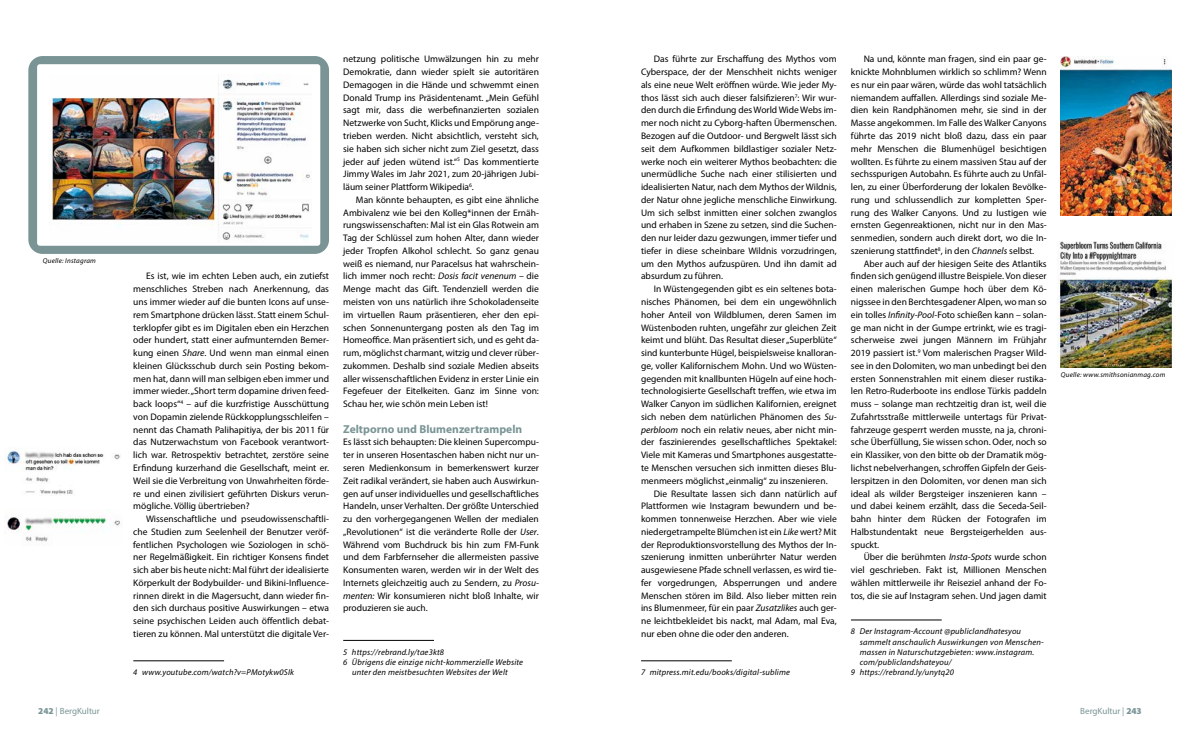
<style>
.page{position:relative;width:1180px;height:732px;background:#fff}
.page>*{position:absolute;margin:0;border:0;box-sizing:border-box;transform-origin:0 0}
.Zwischen-Titel{font:700 11.5px "Myriad Pro";color:#7a9495}
.Text_Absatz_2{font:9.5px/12.8px "Myriad Pro";color:#000;text-align:justify}
.Text_Absatz_1{font:9.5px/12.8px "Myriad Pro";color:#000;text-align:justify}
.t1{font:9px "Myriad Pro";color:#7a9495}
.Fußnote_1{font:italic 8.5px/10.2px "Myriad Pro";letter-spacing:.02em;color:#000}
.Fußnote_2{font:italic 8.5px/10.2px "Myriad Pro";letter-spacing:.02em;color:#000}
.Fotograf{font:italic 7px "Myriad Pro";letter-spacing:.03em;color:#000}
.s1{font-style:italic}
.s2{font-weight:900}
</style>
<div class="page">
<div style="left:28px;top:56px;width:301px;height:198px;background:#7a9495;border-radius:14px"></div>
<hr style="left:133px;top:660px;width:91px;height:1px;background:#000">
<hr style="left:343px;top:640px;width:91px;height:1px;background:#000">
<hr style="left:641px;top:660px;width:90px;height:1px;background:#000">
<hr style="left:850px;top:619px;width:91px;height:1px;background:#000">
<div style="left:37px;top:64px;width:283px;height:182px;background:#fff;border-radius:3px"></div>
<img style="left:50px;top:78px;width:260px;height:162px">
<img style="left:1060px;top:56px;width:111px;height:159px">
<img style="left:1057px;top:241px;width:116px;height:126px">
<img style="left:7px;top:509px;width:113px;height:33px">
<img style="left:7px;top:447px;width:113px;height:48px">
<p class="Fotograf" style="left:43px;top:256px;width:54px">Quelle: Instagram</p>
<p class="Text_Absatz_2" style="left:133px;top:269px;width:197px;text-indent:13px">Es ist, wie im echten Leben auch, ein zutiefst menschliches Streben nach Anerkennung, das uns immer wieder auf die bunten Icons auf unse&shy;rem Smartphone drücken lässt. Statt einem Schul&shy;terklopfer gibt es im Digitalen eben ein Herzchen oder hundert, statt einer aufmunternden Bemer&shy;kung einen <span class="s1">Share</span>. Und wenn man einmal einen kleinen Glücksschub durch sein Posting bekom&shy;men hat, dann will man selbigen eben immer und immer wieder. „Short term dopamine driven feed&shy;back loops“<sup>4</sup> – auf die kurzfristige Ausschüttung von Dopamin zielende Rückkopplungsschleifen – nennt das Chamath Palihapitiya, der bis 2011 für das Nutzerwachstum von Facebook verantwort&shy;lich war. Retrospektiv betrachtet, zerstöre seine Erfindung kurzerhand die Gesellschaft, meint er.<br>Weil sie die Verbreitung von Unwahrheiten förde&shy;re und einen zivilisiert geführten Diskurs verun&shy;mögliche. Völlig übertrieben?</p>
<p class="Text_Absatz_2" style="left:133px;top:512px;width:197px;text-indent:13px">Wissenschaftliche und pseudowissenschaftli&shy;che Studien zum Seelenheil der Benutzer veröf&shy;fentlichen Psychologen wie Soziologen in schö&shy;ner Regelmäßigkeit. Ein richtiger Konsens findet sich aber bis heute nicht: Mal führt der idealisierte Körperkult der Bodybuilder- und Bikini-Influence&shy;rinnen direkt in die Magersucht, dann wieder fin&shy;den sich durchaus positive Auswirkungen – etwa seine psychischen Leiden auch öffentlich debat&shy;tieren zu können. Mal unterstützt die digitale Ver-</p>
<p class="Fußnote_1" style="left:133px;top:667px;width:162px">4 www.youtube.com/watch?v=PMotykw0SIk</p>
<p class="Text_Absatz_2" style="left:343px;top:53px;width:197px">netzung politische Umwälzungen hin zu mehr Demokratie, dann wieder spielt sie autoritären Demagogen in die Hände und schwemmt einen Donald Trump ins Präsidentenamt. „Mein Gefühl sagt mir, dass die werbefinanzierten sozialen Netzwerke von Sucht, Klicks und Empörung ange&shy;trieben werden. Nicht absichtlich, versteht sich, sie haben sich sicher nicht zum Ziel gesetzt, dass jeder auf jeden wütend ist.“<sup>5</sup> Das kommentierte Jimmy Wales im Jahr 2021, zum 20-jährigen Jubi&shy;läum seiner Plattform Wikipedia<sup>6</sup>.</p>
<p class="Text_Absatz_2" style="left:343px;top:193px;width:197px;text-indent:13px">Man könnte behaupten, es gibt eine ähnliche Ambivalenz wie bei den Kolleg*innen der Ernäh&shy;rungswissenschaften: Mal ist ein Glas Rotwein am Tag der Schlüssel zum hohen Alter, dann wieder jeder Tropfen Alkohol schlecht. So ganz genau weiß es niemand, nur Paracelsus hat wahrschein&shy;lich immer noch recht: <span class="s1">Dosis facit venenum –</span> die Menge macht das Gift. Tendenziell werden die meisten von uns natürlich ihre Schokoladenseite im virtuellen Raum präsentieren, eher den epi&shy;schen Sonnenuntergang posten als den Tag im Homeoffice. Man präsentiert sich, und es geht da&shy;rum, möglichst charmant, witzig und clever rüber&shy;zukommen. Deshalb sind soziale Medien abseits aller wissenschaftlichen Evidenz in erster Linie ein Fegefeuer der Eitelkeiten. Ganz im Sinne von:<br>Schau her, wie schön mein Leben ist!</p>
<p class="Zwischen-Titel" style="left:343px;top:422px;width:180px">Zeltporno und Blumenzertrampeln</p>
<p class="Text_Absatz_1" style="left:343px;top:435px;width:197px">Es lässt sich behaupten: Die kleinen Supercompu&shy;ter in unseren Hosentaschen haben nicht nur un&shy;seren Medienkonsum in bemerkenswert kurzer Zeit radikal verändert, sie haben auch Auswirkun&shy;gen auf unser individuelles und gesellschaftliches Handeln, unser Verhalten. Der größte Unterschied zu den vorhergegangenen Wellen der medialen „Revolutionen“ ist die veränderte Rolle der <span class="s1">User</span>.<br>Während vom Buchdruck bis hin zum FM-Funk und dem Farbfernseher die allermeisten passive Konsumenten waren, werden wir in der Welt des Internets gleichzeitig auch zu Sendern, zu <span class="s1">Prosu&shy;menten:</span> Wir konsumieren nicht bloß Inhalte, wir produzieren sie auch.</p>
<p class="Fußnote_1" style="left:343px;top:646px;width:102px">5 https://rebrand.ly/tae3kt8</p>
<p class="Fußnote_2" style="left:352px;top:656px;width:172px;text-indent:-9px">6 Übrigens die einzige nicht-kommerzielle Website unter den meistbesuchten Websites der Welt</p>
<p class="Text_Absatz_2" style="left:641px;top:53px;width:197px;text-indent:13px">Das führte zur Erschaffung des Mythos vom Cyberspace, der der Menschheit nichts weniger als eine neue Welt eröffnen würde. Wie jeder My&shy;thos lässt sich auch dieser falsifizieren<sup>7</sup>: Wir wur&shy;den durch die Erfindung des World Wide Webs im&shy;mer noch nicht zu Cyborg-haften Übermenschen.<br>Bezogen auf die Outdoor- und Bergwelt lässt sich seit dem Aufkommen bildlastiger sozialer Netz&shy;werke noch ein weiterer Mythos beobachten: die unermüdliche Suche nach einer stilisierten und idealisierten Natur, nach dem Mythos der Wildnis, der Natur ohne jegliche menschliche Einwirkung.<br>Um sich selbst inmitten einer solchen zwanglos und erhaben in Szene zu setzen, sind die Suchen&shy;den nur leider dazu gezwungen, immer tiefer und tiefer in diese scheinbare Wildnis vorzudringen, um den Mythos aufzuspüren. Und ihn damit ad absurdum zu führen.</p>
<p class="Text_Absatz_2" style="left:641px;top:282px;width:197px;text-indent:13px">In Wüstengegenden gibt es ein seltenes bota&shy;nisches Phänomen, bei dem ein ungewöhnlich hoher Anteil von Wildblumen, deren Samen im Wüstenboden ruhten, ungefähr zur gleichen Zeit keimt und blüht. Das Resultat dieser „Superblüte“ sind kunterbunte Hügel, beispielsweise knalloran&shy;ge, voller Kalifornischem Mohn. Und wo Wüsten&shy;gegenden mit knallbunten Hügeln auf eine hoch&shy;technologisierte Gesellschaft treffen, wie etwa im Walker Canyon im südlichen Kalifornien, ereignet sich neben dem natürlichen Phänomen des <span class="s1">Su&shy;perbloom</span> noch ein relativ neues, aber nicht min&shy;der faszinierendes gesellschaftliches Spektakel:<br>Viele mit Kameras und Smartphones ausgestatte&shy;te Menschen versuchen sich inmitten dieses Blu&shy;menmeers möglichst „einmalig“ zu inszenieren.</p>
<p class="Text_Absatz_2" style="left:641px;top:486px;width:197px;text-indent:13px">Die Resultate lassen sich dann natürlich auf Plattformen wie Instagram bewundern und be&shy;kommen tonnenweise Herzchen. Aber wie viele niedergetrampelte Blümchen ist ein <span class="s1">Like</span> wert? Mit der Reproduktionsvorstellung des Mythos der In&shy;szenierung inmitten unberührter Natur werden ausgewiesene Pfade schnell verlassen, es wird tie&shy;fer vorgedrungen, Absperrungen und andere Menschen stören im Bild. Also lieber mitten rein ins Blumenmeer, für ein paar <span class="s1">Zusatzlikes</span> auch ger&shy;ne leichtbekleidet bis nackt, mal Adam, mal Eva, nur eben ohne die oder den anderen.</p>
<p class="Fußnote_1" style="left:641px;top:667px;width:150px">7 mitpress.mit.edu/books/digital-sublime</p>
<p class="Text_Absatz_2" style="left:850px;top:53px;width:197px;text-indent:13px">Na und, könnte man fragen, sind ein paar ge&shy;knickte Mohnblumen wirklich so schlimm? Wenn es nur ein paar wären, würde das wohl tatsächlich niemandem auffallen. Allerdings sind soziale Me&shy;dien kein Randphänomen mehr, sie sind in der Masse angekommen. Im Falle des Walker Canyons führte das 2019 nicht bloß dazu, dass ein paar mehr Menschen die Blumenhügel besichtigen wollten. Es führte zu einem massiven Stau auf der sechsspurigen Autobahn. Es führte auch zu Unfäl&shy;len, zu einer Überforderung der lokalen Bevölke&shy;rung und schlussendlich zur kompletten Sper&shy;rung des Walker Canyons. Und zu lustigen wie ernsten Gegenreaktionen, nicht nur in den Mas&shy;senmedien, sondern auch direkt dort, wo die In&shy;szenierung stattfindet<sup>8</sup>, in den <span class="s1">Channels</span> selbst.</p>
<p class="Text_Absatz_2" style="left:850px;top:257px;width:197px;text-indent:13px">Aber auch auf der hiesigen Seite des Atlantiks finden sich genügend illustre Beispiele. Von dieser einen malerischen Gumpe hoch über dem Kö&shy;nigssee in den Berchtesgadener Alpen, wo man so ein tolles <span class="s1">Infinity-Pool</span>-Foto schießen kann – solan&shy;ge man nicht in der Gumpe ertrinkt, wie es tragi&shy;scherweise zwei jungen Männern im Frühjahr 2019 passiert ist.<sup>9</sup> Vom malerischen Pragser Wild&shy;see in den Dolomiten, wo man unbedingt bei den ersten Sonnenstrahlen mit einem dieser rustika&shy;len Retro-Ruderboote ins endlose Türkis paddeln muss – solange man rechtzeitig dran ist, weil die Zufahrtsstraße mittlerweile untertags für Privat&shy;fahrzeuge gesperrt werden musste, na ja, chroni&shy;sche Überfüllung, Sie wissen schon. Oder, noch so ein Klassiker, von den bitte ob der Dramatik mög&shy;lichst nebelverhangen, schroffen Gipfeln der Geis&shy;lerspitzen in den Dolomiten, vor denen man sich ideal als wilder Bergsteiger inszenieren kann – und dabei keinem erzählt, dass die Seceda-Seil&shy;bahn hinter dem Rücken der Fotografen im Halbstundentakt neue Bergsteigerhelden aus&shy;spuckt.</p>
<p class="Text_Absatz_2" style="left:850px;top:550px;width:197px;text-indent:13px">Über die berühmten <span class="s1">Insta-Spots</span> wurde schon viel geschrieben. Fakt ist, Millionen Menschen wählen mittlerweile ihr Reiseziel anhand der Fo&shy;tos, die sie auf Instagram sehen. Und jagen damit</p>
<p class="Fußnote_1" style="left:859px;top:626px;width:185px;text-indent:-9px">8 Der Instagram-Account @publiclandhatesyou sammelt anschaulich Auswirkungen von Menschen&shy;massen in Naturschutzgebieten: www.instagram. com/publiclandshateyou/</p>
<p class="Fußnote_2" style="left:850px;top:667px;width:105px">9 https://rebrand.ly/unytq20</p>
<p class="Fotograf" style="left:1060px;top:370px;width:106px">Quelle: www.smithsonianmag.com</p>
<p class="t1" style="left:38px;top:704px;width:63px"><span class="s2">242</span> | BergKultur</p>
<p class="t1" style="left:1080px;top:704px;width:63px">BergKultur | <span class="s2">243</span></p>
</div>
